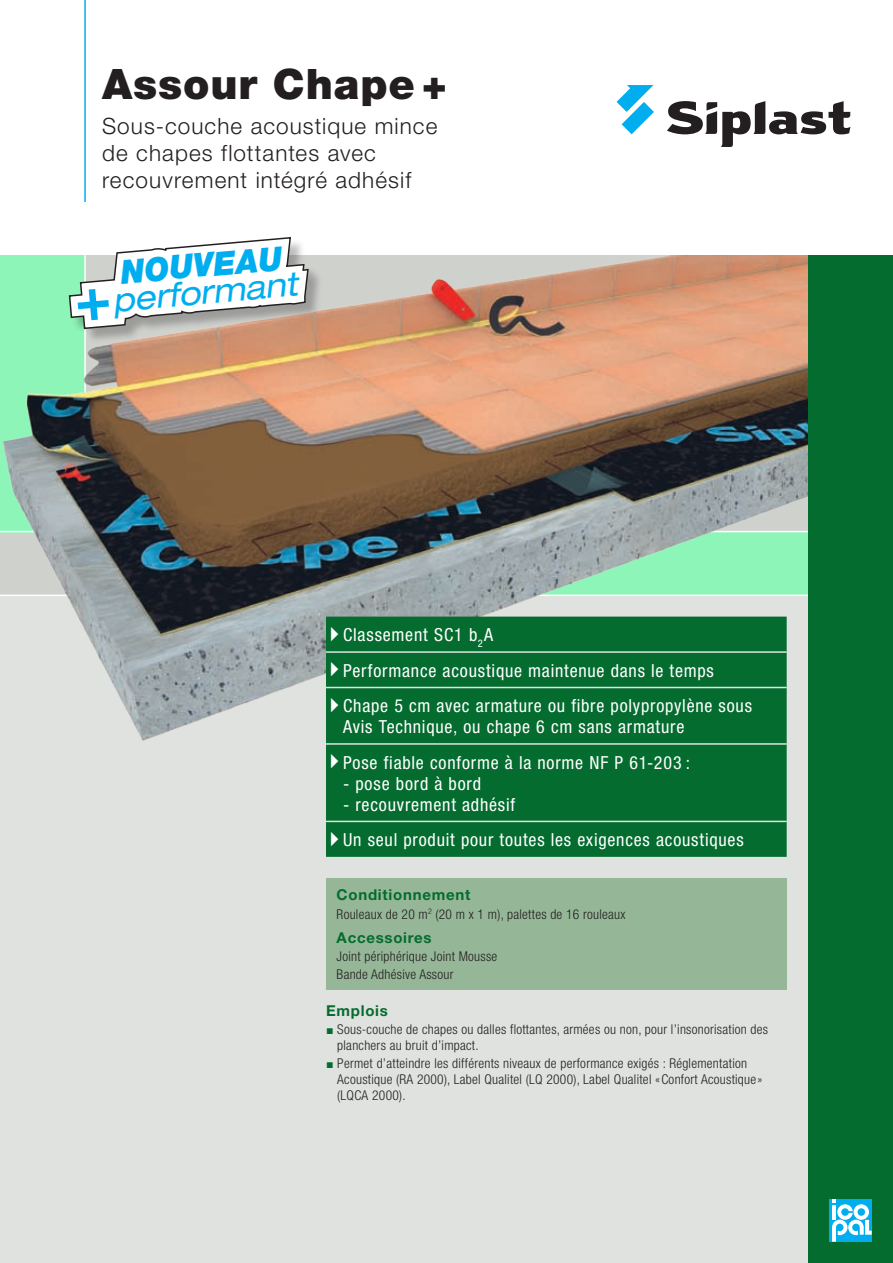
<style>
.page{position:relative;width:893px;height:1263px;background:#fff}
.page>*{position:absolute;margin:0;border:0;box-sizing:border-box;transform-origin:0 0}
.t1{font:900 42px "Helvetica Neue";letter-spacing:.02em;color:#231f20}
.t2{font:italic expanded 33.15px/27px "Helvetica Neue";color:#00aeef;scale:.95 1}
.t3{font:300 22.5px/27px "Helvetica Neue";letter-spacing:.05em;color:#231f20}
.t4{font:condensed 18px/35.4px "Helvetica Neue";letter-spacing:.045em;color:#fff}
.t5{font:700 15px "Helvetica Neue";letter-spacing:.05em;color:#046c2f}
.t6{font:300 condensed 13.5px/15.9px "Helvetica Neue";letter-spacing:.02em;color:#231f20}
.s1{font-weight:900;font-stretch:normal}
.s2{font-weight:700;font-style:normal;font-stretch:normal;font-size:61.05px}
.s3{font-family:"European Pi Three";font-stretch:normal;font-size:16.5px}
.s4{font-family:"European Pi Three";font-weight:400;font-stretch:normal;color:#046c2f}
</style>
<div class="page">
<div style="left:0;top:595px;width:893px;height:668px;background:#dfe2df"></div>
<div style="left:808px;top:255px;width:85px;height:1008px;background:#046c2f"></div>
<div style="left:829px;top:1199px;width:43px;height:43px;background:#00aeef"></div>
<svg style="left:832px;top:1199px;width:40px;height:43px"></svg>
<svg style="left:617px;top:85px;width:37px;height:49px"></svg>
<svg style="left:667px;top:101px;width:183px;height:46px"></svg>
<hr style="left:84px;top:0;width:2px;height:202px;background:#00aeef">
<img style="left:0;top:255px;width:808px;height:486px">
<div style="left:326px;top:617px;width:461px;height:240px;background:#046c2f"></div>
<svg style="left:326px;top:687px;width:17px;height:1px"></svg>
<hr style="left:343px;top:687px;width:444px;height:1px;background:#dfe2df">
<svg style="left:326px;top:743px;width:17px;height:2px"></svg>
<hr style="left:343px;top:743px;width:444px;height:2px;background:#dfe2df">
<svg style="left:326px;top:821px;width:17px;height:1px"></svg>
<hr style="left:343px;top:821px;width:444px;height:1px;background:#dfe2df">
<svg style="left:326px;top:651px;width:17px;height:2px"></svg>
<hr style="left:343px;top:651px;width:444px;height:2px;background:#dfe2df">
<div style="left:326px;top:878px;width:461px;height:112px;background:#96b797"></div>
<div style="left:70px;top:238px;width:255px;height:108px;background:#231f20;opacity:.3"></div>
<svg style="left:68px;top:237px;width:242px;height:93px"></svg>
<h1 class="t1" style="left:102px;top:59px;width:347px">Assour Chape +</h1>
<h3 class="t3" style="left:102px;top:112px;width:337px">Sous‑couche acoustique mince de chapes flottantes avec recouvrement intégré adhésif</h3>
<h2 class="t2" style="left:71px;top:262px;width:236px;text-indent:48px;rotate:-5deg"><span class="s1">NOUVEAU </span><span class="s2">+</span>performant</h2>
<h3 class="t4" style="left:330px;top:617px;width:423px"><span class="s3">A</span> Classement SC1 b<sub>2</sub>A<br><span class="s3">A</span> Performance acoustique maintenue dans le temps<br><span class="s3">A</span> Chape 5 cm avec armature ou fibre polypropylène sous</h3>
<h3 class="t4" style="left:330px;top:709px;width:361px;text-align:center">Avis Technique, ou chape 6 cm sans armature<br><span class="s3">A</span> Pose fiable conforme à la norme NF P 61-203 :</h3>
<h3 class="t4" style="left:343px;top:766px;width:140px">- pose bord à bord</h3>
<h3 class="t4" style="left:330px;top:787px;width:415px;text-indent:13px">- recouvrement adhésif<br><span class="s3">A</span> Un seul produit pour toutes les exigences acoustiques</h3>
<p class="t5" style="left:337px;top:886px;width:135px">Conditionnement</p>
<p class="t6" style="left:337px;top:906px;width:290px">Rouleaux de 20 m<sup>2</sup> (20 m x 1 m), palettes de 16 rouleaux</p>
<p class="t5" style="left:337px;top:928px;width:96px">Accessoires</p>
<p class="t6" style="left:337px;top:947px;width:162px;line-height:18px">Joint périphérique Joint Mousse<br>Bande Adhésive Assour</p>
<p class="t5" style="left:326px;top:1001px;width:63px">Emplois</p>
<p class="t6" style="left:337px;top:1021px;width:432px;text-indent:-11px"><span class="s4">J</span> Sous-couche de chapes ou dalles flottantes, armées ou non, pour l’insonorisation des planchers au bruit d’impact.</p>
<p class="t6" style="left:337px;top:1055px;width:427px;text-indent:-11px"><span class="s4">J</span> Permet d’atteindre les différents niveaux de performance exigés : Réglementation<br>Acoustique (RA 2000), Label Qualitel (LQ 2000), Label Qualitel «Confort Acoustique» (LQCA 2000).</p>
</div>
